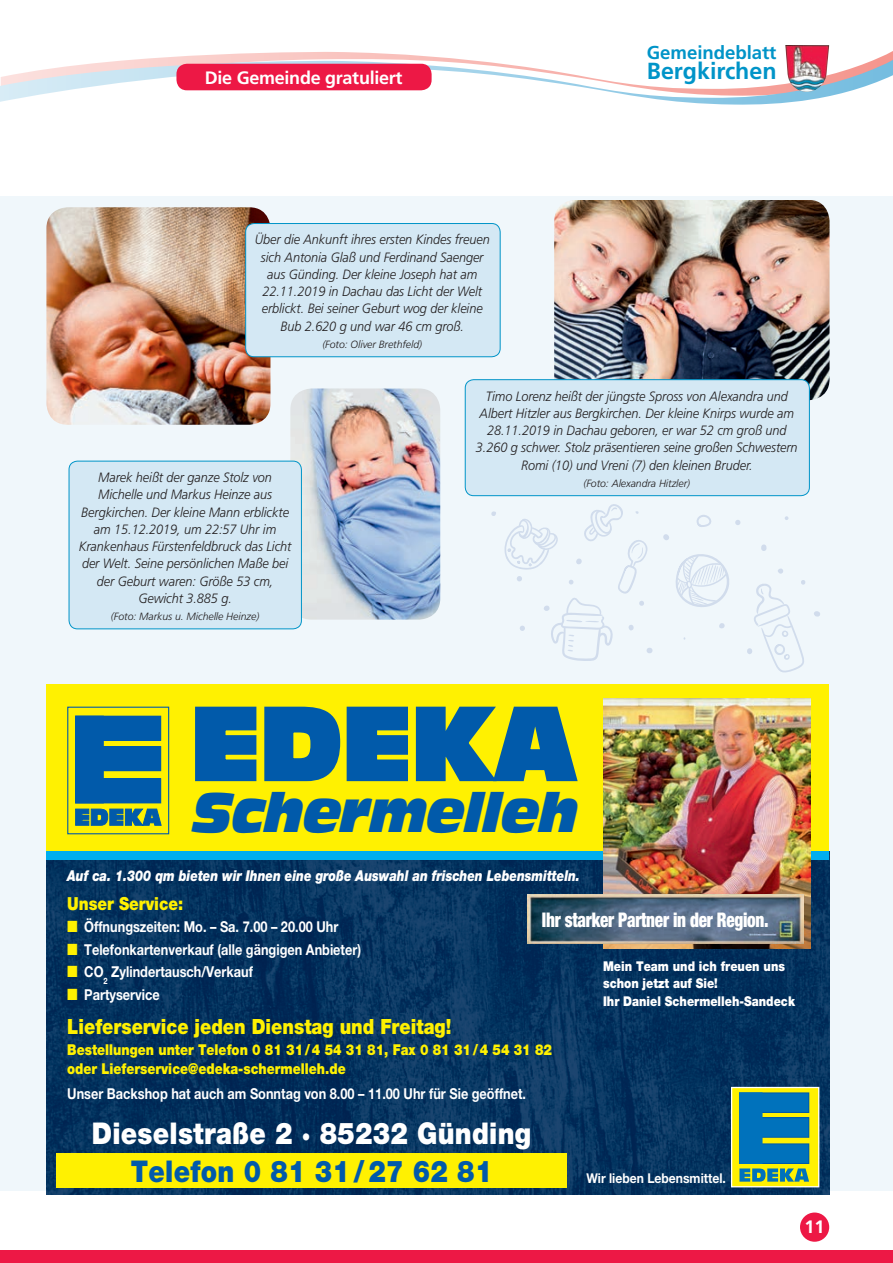
<style>
.page{position:relative;width:893px;height:1263px;background:#fff}
.page>*{position:absolute;margin:0;border:0;box-sizing:border-box;transform-origin:0 0}
.t1{font:italic 53.7px "Antique Olive Nord";letter-spacing:-.015em;color:#015aaa;scale:.85 1}
.t2{font:900 30px "Helvetica Neue";letter-spacing:.01em;color:#fff;scale:.87 1}
.t3{font:900 30px "Helvetica Neue";letter-spacing:.01em;color:#015aaa;scale:.87 1}
.t4{font:700 23.25px "Frutiger";color:#0094c8}
.t5{font:900 21px "Helvetica Neue";color:#fff101;scale:.85 1}
.t6{font:900 condensed 20.25px "Helvetica Neue";letter-spacing:-.015em;color:#fff;scale:.85 1}
.t7{font:700 18.6px "Frutiger";letter-spacing:-.005em;color:#0094c8}
.t8{font:700 18px "Frutiger";letter-spacing:-.015em;color:#fff}
.t9{font:900 18px "Helvetica Neue";color:#fff101;scale:.85 1}
.t10{font:700 15px/22.5px "Helvetica Neue";color:#fff;scale:.85 1}
.t11{font:900 15px/19.6px "Helvetica Neue";color:#fff101;scale:.85 1}
.t12{font:italic 900 15px "Helvetica Neue";letter-spacing:-.005em;color:#fff;scale:.81 1}
.t13{font:italic 300 13.5px/17.2px "Frutiger";letter-spacing:-.005em;color:#231f20;text-align:center;scale:.94 1}
.t14{font:900 13.5px/17.2px "Helvetica Neue";color:#fff;scale:.85 1}
.t15{font:700 13.5px "Helvetica Neue";color:#fff;scale:.9 1}
.t16{font:italic 300 10.5px "Frutiger";letter-spacing:-.005em;color:#231f20}
.s1{font-family:"European Pi Three";font-weight:400;color:#fff101}
</style>
<div class="page">
<svg style="left:0;top:53px;width:893px;height:52px"></svg>
<div style="left:0;top:1250px;width:893px;height:13px;background:#ed1845"></div>
<div style="left:800px;top:1212px;width:29px;height:30px;background:#ed1845;border-radius:50%"></div>
<div style="left:176px;top:64px;width:256px;height:26px;background:#ed1845;border-radius:11px"></div>
<img style="left:785px;top:45px;width:44px;height:48px">
<div style="left:0;top:196px;width:893px;height:995px;background:#f0f7fb"></div>
<img style="left:46px;top:207px;width:224px;height:218px">
<img style="left:290px;top:388px;width:150px;height:232px">
<img style="left:554px;top:200px;width:275px;height:200px">
<div style="left:246px;top:223px;width:254px;height:134px;background:#d4e8f4;border-radius:9px"></div>
<div style="left:245px;top:223px;width:255px;height:134px;border:1px solid #0094c8;border-radius:9px"></div>
<div style="left:69px;top:461px;width:232px;height:168px;background:#d4e8f4;border-radius:9px"></div>
<div style="left:69px;top:461px;width:233px;height:168px;border:1px solid #0094c8;border-radius:9px"></div>
<div style="left:465px;top:380px;width:344px;height:116px;background:#d4e8f4;border-radius:9px"></div>
<div style="left:465px;top:379px;width:345px;height:117px;border:1px solid #0094c8;border-radius:9px"></div>
<div style="left:47px;top:685px;width:782px;height:166px;background:#fff101"></div>
<img style="left:47px;top:860px;width:782px;height:335px">
<div style="left:76px;top:716px;width:85px;height:24px;background:#015aaa"></div>
<div style="left:76px;top:747px;width:85px;height:24px;background:#015aaa"></div>
<div style="left:75px;top:746px;width:86px;height:25px;border:1px solid #015aaa"></div>
<div style="left:76px;top:779px;width:85px;height:24px;background:#015aaa"></div>
<div style="left:75px;top:778px;width:86px;height:25px;border:1px solid #015aaa"></div>
<div style="left:76px;top:716px;width:27px;height:87px;background:#015aaa"></div>
<div style="left:75px;top:716px;width:29px;height:87px;border:1px solid #015aaa"></div>
<svg style="left:75px;top:808px;width:87px;height:18px;background:#387a84"></svg>
<div style="left:67px;top:707px;width:102px;height:127px;border:1px solid #015aaa"></div>
<svg style="left:195px;top:706px;width:383px;height:75px"></svg>
<div style="left:47px;top:851px;width:782px;height:9px;background:#00aeef"></div>
<div style="left:732px;top:1087px;width:87px;height:100px;background:#fff101"></div>
<div style="left:739px;top:1093px;width:70px;height:19px;background:#0072bc"></div>
<div style="left:739px;top:1093px;width:70px;height:20px;border:1px solid #015aaa"></div>
<div style="left:739px;top:1118px;width:70px;height:19px;background:#0072bc"></div>
<div style="left:739px;top:1117px;width:70px;height:20px;border:1px solid #015aaa"></div>
<div style="left:739px;top:1144px;width:70px;height:19px;background:#0072bc"></div>
<div style="left:739px;top:1143px;width:70px;height:21px;border:1px solid #015aaa"></div>
<div style="left:739px;top:1093px;width:23px;height:70px;background:#0072bc"></div>
<svg style="left:739px;top:1168px;width:70px;height:14px"></svg>
<div style="left:731px;top:1087px;width:88px;height:100px;border:1px solid #fff"></div>
<div style="left:56px;top:1153px;width:511px;height:34px;background:#fff101"></div>
<img style="left:603px;top:699px;width:207px;height:250px">
<img style="left:528px;top:895px;width:275px;height:49px">
<svg style="left:719px;top:623px;width:6px;height:6px"></svg>
<svg style="left:696px;top:515px;width:15px;height:12px"></svg>
<svg style="left:663px;top:534px;width:6px;height:6px"></svg>
<svg style="left:735px;top:520px;width:5px;height:5px"></svg>
<svg style="left:491px;top:511px;width:5px;height:5px"></svg>
<svg style="left:778px;top:568px;width:5px;height:6px"></svg>
<svg style="left:761px;top:544px;width:5px;height:7px"></svg>
<svg style="left:814px;top:611px;width:6px;height:6px"></svg>
<svg style="left:747px;top:580px;width:58px;height:93px"></svg>
<svg style="left:675px;top:554px;width:54px;height:53px"></svg>
<svg style="left:504px;top:504px;width:148px;height:157px"></svg>
<h3 class="t8" style="left:205px;top:67px;width:199px">Die Gemeinde gratuliert</h3>
<p class="t13" style="left:255px;top:231px;width:251px">Über die Ankunft ihres ersten Kindes freuen sich Antonia Glaß und Ferdinand Saenger aus Günding. Der kleine Joseph hat am 22.11.2019 in Dachau das Licht der Welt erblickt. Bei seiner Geburt wog der kleine Bub 2.620 g und war 46 cm groß.</p>
<p class="t16" style="left:322px;top:338px;width:101px">(Foto: Oliver Brethfeld)</p>
<h3 class="t7" style="left:647px;top:42px;width:131px">Gemeindeblatt</h3>
<h3 class="t4" style="left:647px;top:58px;width:131px">Bergkirchen</h3>
<p class="t13" style="left:79px;top:469px;width:228px">Marek heißt der ganze Stolz von<br>Michelle und Markus Heinze aus<br>Bergkirchen. Der kleine Mann erblickte am 15.12.2019, um 22:57 Uhr im<br>Krankenhaus Fürstenfeldbruck das Licht der Welt. Seine persönlichen Maße bei der Geburt waren: Größe 53 cm,<br>Gewicht 3.885 g.</p>
<p class="t16" style="left:111px;top:610px;width:150px">(Foto: Markus u. Michelle Heinze)</p>
<p class="t13" style="left:476px;top:387px;width:344px">Timo Lorenz heißt der jüngste Spross von Alexandra und Albert Hitzler aus Bergkirchen. Der kleine Knirps wurde am 28.11.2019 in Dachau geboren, er war 52 cm groß und 3.260 g schwer. Stolz präsentieren seine großen Schwestern Romi (10) und Vreni (7) den kleinen Bruder.</p>
<p class="t16" style="left:583px;top:477px;width:108px">(Foto: Alexandra Hitzler)</p>
<h1 class="t1" style="left:193px;top:779px;width:455px">Schermelleh</h1>
<p class="t12" style="left:67px;top:866px;width:635px">Auf ca. 1.300 qm bieten wir Ihnen eine große Auswahl an frischen Lebensmitteln.</p>
<h3 class="t9" style="left:67px;top:892px;width:138px">Unser Service:</h3>
<p class="t10" style="left:67px;top:915px;width:347px"><span class="s1">M</span> Öffnungszeiten: Mo. – Sa. 7.00 – 20.00 Uhr<br><span class="s1">M</span> Telefonkartenverkauf (alle gängigen Anbieter)<br><span class="s1">M</span> CO<sub>2</sub> Zylindertausch/Verkauf<br><span class="s1">M</span> Partyservice</p>
<h3 class="t5" style="left:67px;top:1013px;width:454px">Lieferservice jeden Dienstag und Freitag!</h3>
<p class="t11" style="left:67px;top:1039px;width:572px">Bestellungen unter Telefon 0 81 31/4 54 31 81, Fax 0 81 31/4 54 31 82 oder Lieferservice@edeka-schermelleh.de</p>
<p class="t10" style="left:67px;top:1082px;width:541px">Unser Backshop hat auch am Sonntag von 8.00 – 11.00 Uhr für Sie geöffnet.</p>
<h3 class="t6" style="left:542px;top:908px;width:268px">Ihr starker Partner in der Region.</h3>
<p class="t14" style="left:603px;top:958px;width:227px">Mein Team und ich freuen uns schon jetzt auf Sie!<br>Ihr Daniel Schermelleh-Sandeck</p>
<h2 class="t2" style="left:92px;top:1115px;width:507px">Dieselstraße 2 · 85232 Günding</h2>
<h2 class="t3" style="left:131px;top:1153px;width:417px">Telefon 0 81 31/27 62 81</h2>
<p class="t15" style="left:586px;top:1169px;width:156px">Wir lieben Lebensmittel.</p>
<h3 class="t8" style="left:805px;top:1216px;width:22px">11</h3>
</div>
